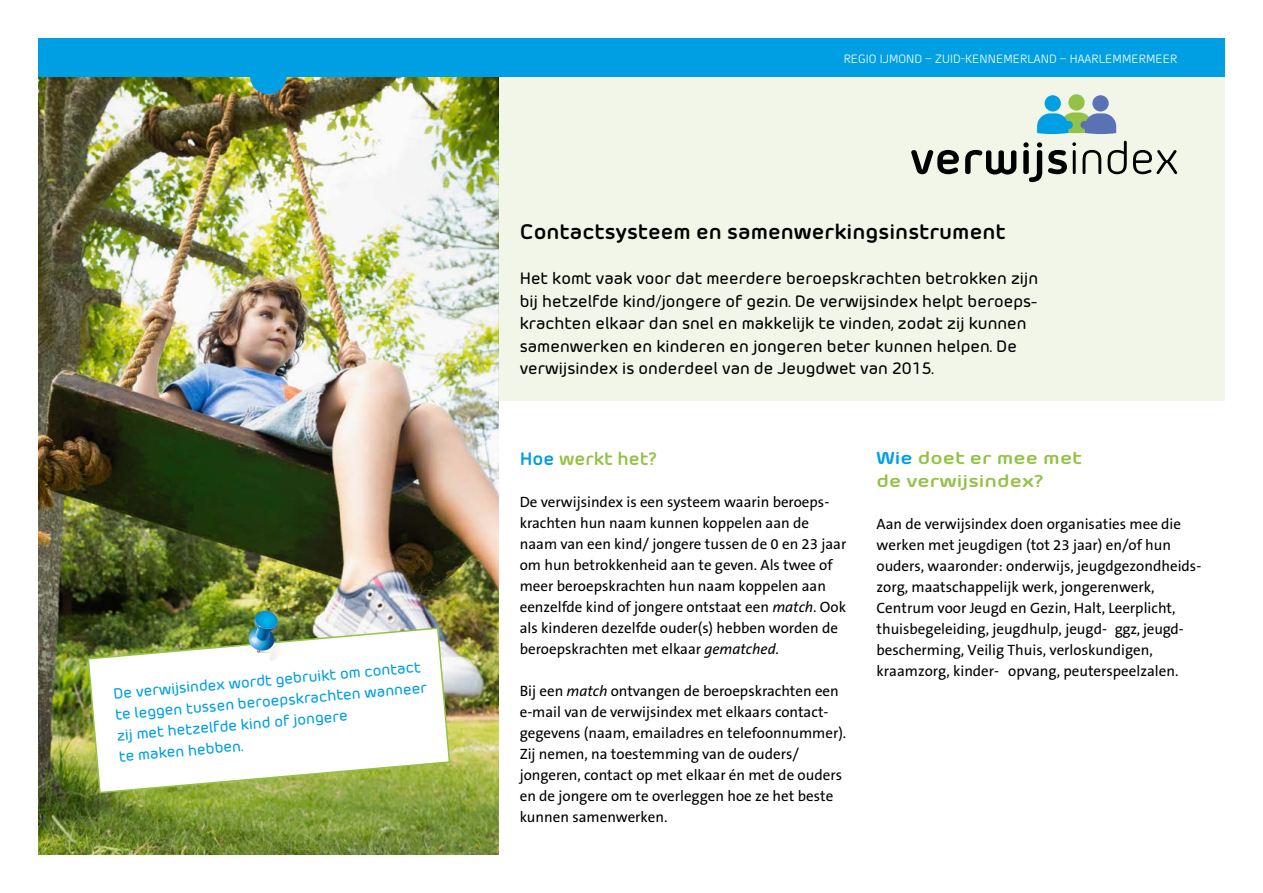
<style>
.page{position:relative;width:1263px;height:893px;background:#fff}
.page>*{position:absolute;margin:0;border:0;box-sizing:border-box;transform-origin:0 0}
.t1{font:700 21px "Morebi Rounded";color:#000}
.t2{font:700 18px "Morebi Rounded";color:#94c247}
.t3{font:700 17.25px/22.6px "Morebi Rounded";color:#94c247;scale:1.17 1}
.t4{font:500 16.5px/22.5px "Morebi Rounded";color:#000}
.t5{font:15px/21px "The Sans B5 Plain";color:#000}
.t6{font:500 15px/21px "Morebi Rounded";color:#009fe3}
.t7{font:12px "Morebi Rounded";letter-spacing:.005em;color:#fff}
.s1{color:#009fe3}
.s2{font-style:italic}
</style>
<div class="page">
<img style="left:38px;top:77px;width:460px;height:778px">
<div style="left:498px;top:77px;width:727px;height:324px;background:#f1f6e8"></div>
<div style="left:38px;top:38px;width:1187px;height:39px;background:#009fe3"></div>
<svg style="left:911px;top:141px;width:266px;height:41px"></svg>
<div style="left:1068px;top:94px;width:17px;height:17px;background:#94c247;border-radius:50%"></div>
<div style="left:1044px;top:95px;width:17px;height:16px;background:#009fe3;border-radius:50%"></div>
<div style="left:1092px;top:95px;width:17px;height:16px;background:#5972b6;border-radius:50%"></div>
<svg style="left:1037px;top:112px;width:79px;height:22px;background:#5aa3b8"></svg>
<div style="left:1080px;top:121px;width:9px;height:8px;background:#5972b6;border-radius:50%"></div>
<div style="left:250px;top:57px;width:37px;height:37px;background:#009fe3;border-radius:50%"></div>
<svg style="left:87px;top:627px;width:364px;height:167px"></svg>
<img style="left:247px;top:611px;width:47px;height:50px">
<p class="t6" style="left:112px;top:682px;width:314px;rotate:-5deg">De verwijsindex wordt gebruikt om contact te leggen tussen beroepskrachten wanneer zij met hetzelfde kind of jongere<br>te maken hebben.</p>
<p class="t7" style="left:844px;top:51px;width:335px">REGIO IJMOND – ZUID-KENNEMERLAND – HAARLEMMERMEER</p>
<h1 class="t1" style="left:520px;top:216px;width:487px">Contactsysteem en samenwerkingsinstrument</h1>
<p class="t4" style="left:520px;top:266px;width:520px">Het komt vaak voor dat meerdere beroepskrachten betrokken zijn bij hetzelfde kind/jongere of gezin. De verwijsindex helpt beroeps&shy;krachten elkaar dan snel en makkelijk te vinden, zodat zij kunnen samenwerken en kinderen en jongeren beter kunnen helpen. De verwijsindex is onderdeel van de Jeugdwet van 2015.</p>
<p class="t2" style="left:520px;top:445px;width:139px"><span class="s1">Hoe</span> werkt het?</p>
<p class="t5" style="left:520px;top:492px;width:328px">De verwijsindex is een systeem waarin beroeps&shy;krachten hun naam kunnen koppelen aan de naam van een kind/ jongere tussen de 0 en 23 jaar om hun betrokkenheid aan te geven. Als twee of meer beroepskrachten hun naam koppelen aan eenzelfde kind of jongere ontstaat een <span class="s2">match</span>. Ook als kinderen dezelfde ouder(s) hebben worden de beroepskrachten met elkaar <span class="s2">gematched.</span></p>
<p class="t5" style="left:520px;top:681px;width:328px">Bij een <span class="s2">match</span> ontvangen de beroepskrachten een e-mail van de verwijsindex met elkaars contact&shy;gegevens (naam, emailadres en telefoonnummer).<br>Zij nemen, na toestemming van de ouders/ jongeren, contact op met elkaar én met de ouders en de jongere om te overleggen hoe ze het beste kunnen samenwerken.</p>
<p class="t3" style="left:876px;top:445px;width:177px"><span class="s1">Wie</span> doet er mee met de verwijsindex?</p>
<p class="t5" style="left:876px;top:515px;width:326px">Aan de verwijsindex doen organisaties mee die werken met jeugdigen (tot 23 jaar) en/of hun ouders, waaronder: onderwijs, jeugdgezondheids&shy;zorg, maatschappelijk werk, jongerenwerk, Centrum voor Jeugd en Gezin, Halt, Leerplicht, thuisbegeleiding, jeugdhulp, jeugd- ggz, jeugd&shy;bescherming, Veilig Thuis, verloskundigen, kraamzorg, kinder- opvang, peuterspeelzalen.</p>
</div>
